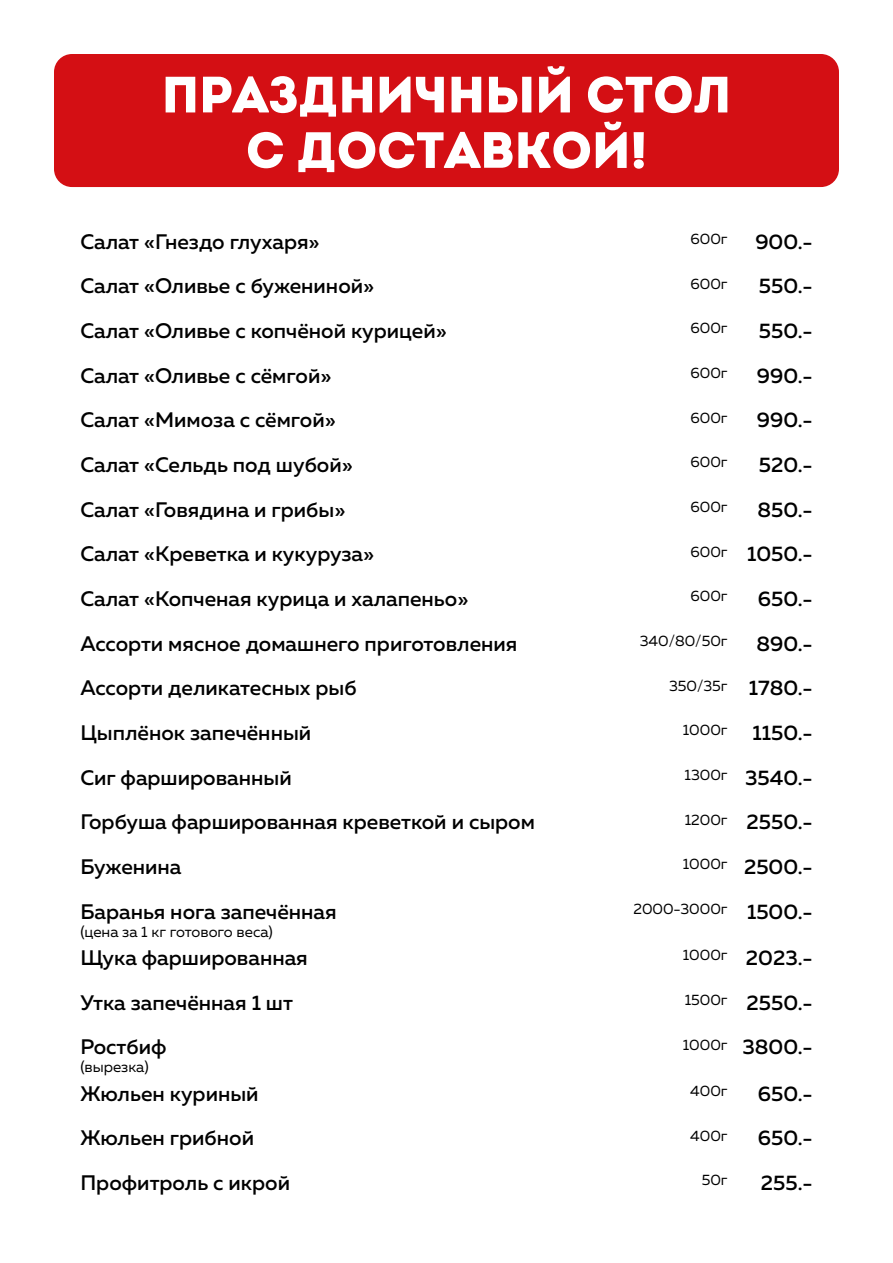
<style>
.page{position:relative;width:893px;height:1263px;background:#fff}
.page>*{position:absolute;margin:0;border:0;box-sizing:border-box;transform-origin:0 0}
.t1{font:51px/55.5px "Intro Black Caps";color:#fff;text-align:center}
.t2{font:500 21px "Muller";color:#000}
.t3{font:15px "Muller";color:#000}
.s1{font-weight:500;font-size:21px}
</style>
<div class="page">
<div style="left:54px;top:54px;width:785px;height:133px;background:#d40f14;border-radius:18px"></div>
<h1 class="t1" style="left:162px;top:66px;width:571px">праздничный стол с доставкой!</h1>
<p class="t2" style="left:80px;top:228px;width:241px">Салат «Гнездо глухаря»</p>
<p class="t3" style="left:690px;top:230px;width:39px">600г</p>
<p class="t2" style="left:755px;top:228px;width:59px">900.-</p>
<p class="t2" style="left:80px;top:273px;width:295px">Салат «Оливье с бужениной»</p>
<p class="t3" style="left:690px;top:274px;width:39px">600г</p>
<p class="t2" style="left:759px;top:273px;width:55px">550.-</p>
<p class="t2" style="left:80px;top:318px;width:368px">Салат «Оливье с копчёной курицей»</p>
<p class="t3" style="left:690px;top:319px;width:39px">600г</p>
<p class="t2" style="left:759px;top:318px;width:55px">550.-</p>
<p class="t2" style="left:80px;top:362px;width:252px">Салат «Оливье с сёмгой»</p>
<p class="t3" style="left:690px;top:364px;width:39px">600г</p>
<p class="t2" style="left:757px;top:362px;width:57px">990.-</p>
<p class="t2" style="left:80px;top:407px;width:257px">Салат «Мимоза с сёмгой»</p>
<p class="t3" style="left:690px;top:408px;width:39px">600г</p>
<p class="t2" style="left:757px;top:407px;width:57px">990.-</p>
<p class="t2" style="left:80px;top:452px;width:274px">Салат «Сельдь под шубой»</p>
<p class="t3" style="left:690px;top:453px;width:39px">600г</p>
<p class="t2" style="left:759px;top:452px;width:55px">520.-</p>
<p class="t2" style="left:80px;top:496px;width:266px">Салат «Говядина и грибы»</p>
<p class="t3" style="left:690px;top:497px;width:39px">600г</p>
<p class="t2" style="left:757px;top:496px;width:57px">850.-</p>
<p class="t2" style="left:80px;top:541px;width:295px">Салат «Креветка и кукуруза»</p>
<p class="t2" style="left:690px;top:541px;width:124px"><sup>600г</sup> 1050.-</p>
<p class="t2" style="left:80px;top:586px;width:389px">Салат «Копченая курица и халапеньо»</p>
<p class="t3" style="left:690px;top:587px;width:39px">600г</p>
<p class="t2" style="left:758px;top:586px;width:56px">650.-</p>
<p class="t2" style="left:80px;top:630px;width:439px">Ассорти мясное домашнего приготовления</p>
<p class="t3" style="left:640px;top:631px;width:89px">340/80/50г</p>
<p class="t2" style="left:756px;top:630px;width:58px">890.-</p>
<p class="t2" style="left:80px;top:675px;width:278px">Ассорти деликатесных рыб</p>
<p class="t3" style="left:669px;top:676px;width:145px">350/35г <span class="s1">1780.-</span></p>
<p class="t2" style="left:80px;top:719px;width:232px">Цыплёнок запечённый</p>
<p class="t2" style="left:683px;top:719px;width:131px"><sup>1000г</sup> 1150.-</p>
<p class="t2" style="left:80px;top:764px;width:213px">Сиг фаршированный</p>
<p class="t2" style="left:684px;top:764px;width:130px"><sup>1300г</sup> 3540.-</p>
<p class="t2" style="left:80px;top:809px;width:456px">Горбуша фаршированная креветкой и сыром</p>
<p class="t2" style="left:685px;top:809px;width:129px"><sup>1200г</sup> 2550.-</p>
<p class="t2" style="left:80px;top:853px;width:103px">Буженина</p>
<p class="t2" style="left:683px;top:853px;width:131px"><sup>1000г</sup> 2500.-</p>
<p class="t2" style="left:80px;top:898px;width:258px">Баранья нога запечённая</p>
<p class="t3" style="left:80px;top:922px;width:194px">(цена за 1 кг готового веса)</p>
<p class="t3" style="left:633px;top:899px;width:181px">2000-3000г <span class="s1">1500.-</span></p>
<p class="t2" style="left:80px;top:944px;width:229px">Щука фаршированная</p>
<p class="t2" style="left:683px;top:944px;width:131px"><sup>1000г</sup> 2023.-</p>
<p class="t2" style="left:80px;top:989px;width:214px">Утка запечённая 1 шт</p>
<p class="t2" style="left:685px;top:989px;width:129px"><sup>1500г</sup> 2550.-</p>
<p class="t2" style="left:80px;top:1034px;width:88px">Ростбиф</p>
<p class="t3" style="left:80px;top:1058px;width:70px">(вырезка)</p>
<p class="t2" style="left:683px;top:1034px;width:131px"><sup>1000г</sup> 3800.-</p>
<p class="t2" style="left:80px;top:1080px;width:180px">Жюльен куриный</p>
<p class="t3" style="left:690px;top:1081px;width:39px">400г</p>
<p class="t2" style="left:758px;top:1080px;width:56px">650.-</p>
<p class="t2" style="left:80px;top:1125px;width:175px">Жюльен грибной</p>
<p class="t3" style="left:690px;top:1126px;width:39px">400г</p>
<p class="t2" style="left:758px;top:1125px;width:56px">650.-</p>
<p class="t2" style="left:80px;top:1169px;width:211px">Профитроль с икрой</p>
<p class="t3" style="left:702px;top:1171px;width:27px">50г</p>
<p class="t2" style="left:761px;top:1169px;width:53px">255.-</p>
</div>
